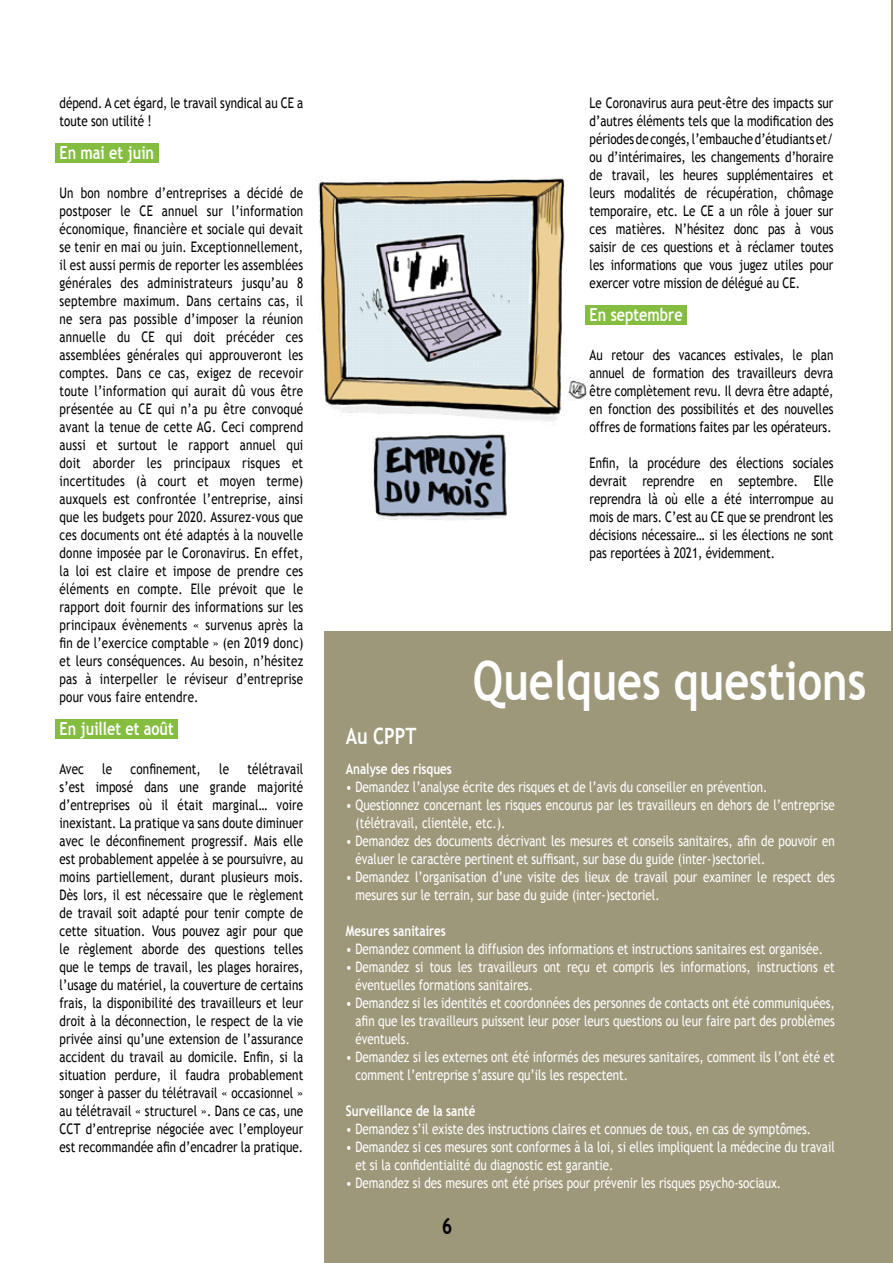
<style>
.page{position:relative;width:893px;height:1263px;background:#fff}
.page>*{position:absolute;margin:0;border:0;box-sizing:border-box;transform-origin:0 0}
.t1{font:700 54px "Trebuchet MS";color:#fff;scale:.8 1}
.t2{font:700 22.5px "Trebuchet MS";color:#fff;scale:.8 1}
.t3{font:700 22.5px "Trebuchet MS";color:#000;scale:.8 1}
.t4{font:700 18px "Trebuchet MS";color:#fff;scale:.8 1}
.t5{font:14.55px/18px "Trebuchet MS";color:#000;text-align:justify;scale:.8 1}
.t6{font:14.55px/18px "Trebuchet MS";color:#fff;scale:.8 1}
.t7{font:700 14.55px "Trebuchet MS";color:#fff;scale:.8 1}
</style>
<div class="page">
<div style="left:325px;top:631px;width:568px;height:632px;background:#9e987b"></div>
<hr style="left:891px;top:0;width:2px;height:650px;background:#9e987b">
<div style="left:55px;top:143px;width:103px;height:19px;background:#85bd40"></div>
<div style="left:55px;top:719px;width:123px;height:19px;background:#85bd40"></div>
<div style="left:585px;top:305px;width:102px;height:19px;background:#85bd40"></div>
<img style="left:318px;top:176px;width:269px;height:344px">
<p class="t5" style="left:60px;top:94px;width:306px">dépend. A cet égard, le travail syndical au CE a toute son utilité !</p>
<p class="t4" style="left:60px;top:141px;width:120px">En mai et juin</p>
<p class="t5" style="left:60px;top:184px;width:306px">Un bon nombre d’entreprises a décidé de postposer le CE annuel sur l’information économique, financière et sociale qui devait se tenir en mai ou juin. Exceptionnellement, il est aussi permis de reporter les assemblées générales des administrateurs jusqu’au 8 septembre maximum. Dans certains cas, il ne sera pas possible d’imposer la réunion annuelle du CE qui doit précéder ces assemblées générales qui approuveront les comptes. Dans ce cas, exigez de recevoir toute l’information qui aurait dû vous être présentée au CE qui n’a pu être convoqué avant la tenue de cette AG. Ceci comprend aussi et surtout le rapport annuel qui doit aborder les principaux risques et incertitudes (à court et moyen terme) auxquels est confrontée l’entreprise, ainsi que les budgets pour 2020. Assurez-vous que ces documents ont été adaptés à la nouvelle donne imposée par le Coronavirus. En effet, la loi est claire et impose de prendre ces éléments en compte. Elle prévoit que le rapport doit fournir des informations sur les principaux évènements « survenus après la fin de l’exercice comptable » (en 2019 donc) et leurs conséquences. Au besoin, n’hésitez pas à interpeller le réviseur d’entreprise pour vous faire entendre.</p>
<p class="t4" style="left:60px;top:717px;width:144px">En juillet et août</p>
<p class="t5" style="left:60px;top:760px;width:32px">Avec</p>
<p class="t5" style="left:102px;top:760px;width:14px">le</p>
<p class="t5" style="left:131px;top:760px;width:89px">confinement,</p>
<p class="t5" style="left:219px;top:760px;width:14px">le</p>
<p class="t5" style="left:60px;top:760px;width:306px;text-indent:188px">télétravail s’est imposé dans une grande majorité d’entreprises où il était marginal… voire inexistant. La pratique va sans doute diminuer avec le déconfinement progressif. Mais elle est probablement appelée à se poursuivre, au moins partiellement, durant plusieurs mois.<br>Dès lors, il est nécessaire que le règlement de travail soit adapté pour tenir compte de cette situation. Vous pouvez agir pour que le règlement aborde des questions telles que le temps de travail, les plages horaires, l’usage du matériel, la couverture de certains frais, la disponibilité des travailleurs et leur droit à la déconnection, le respect de la vie privée ainsi qu’une extension de l’assurance accident du travail au domicile. Enfin, si la situation perdure, il faudra probablement songer à passer du télétravail « occasionnel » au télétravail « structurel ». Dans ce cas, une CCT d’entreprise négociée avec l’employeur est recommandée afin d’encadrer la pratique.</p>
<p class="t5" style="left:590px;top:94px;width:306px">Le Coronavirus aura peut-être des impacts sur d’autres éléments tels que la modification des périodes de congés, l’embauche d’étudiants et/ ou d’intérimaires, les changements d’horaire de travail, les heures supplémentaires et leurs modalités de récupération, chômage temporaire, etc. Le CE a un rôle à jouer sur ces matières. N’hésitez donc pas à vous saisir de ces questions et à réclamer toutes les informations que vous jugez utiles pour exercer votre mission de délégué au CE.</p>
<p class="t4" style="left:590px;top:303px;width:118px">En septembre</p>
<p class="t5" style="left:590px;top:346px;width:306px">Au retour des vacances estivales, le plan annuel de formation des travailleurs devra être complètement revu. Il devra être adapté, en fonction des possibilités et des nouvelles offres de formations faites par les opérateurs.</p>
<p class="t5" style="left:590px;top:454px;width:306px">Enfin, la procédure des élections sociales devrait reprendre en septembre. Elle reprendra là où elle a été interrompue au mois de mars. C’est au CE que se prendront les décisions nécessaire… si les élections ne sont pas reportées à 2021, évidemment.</p>
<h1 class="t1" style="left:473px;top:647px;width:494px">Quelques questions</h1>
<h2 class="t2" style="left:346px;top:722px;width:90px">Au CPPT</h2>
<p class="t7" style="left:346px;top:760px;width:134px">Analyse des risques</p>
<p class="t6" style="left:346px;top:778px;width:528px">• Demandez l’analyse écrite des risques et de l’avis du conseiller en prévention.</p>
<p class="t6" style="left:355px;top:796px;width:601px;text-indent:-10px">• Questionnez concernant les risques encourus par les travailleurs en dehors de l’entreprise (télétravail, clientèle, etc.).</p>
<p class="t6" style="left:355px;top:832px;width:601px;text-indent:-10px">• Demandez des documents décrivant les mesures et conseils sanitaires, afin de pouvoir en évaluer le caractère pertinent et suffisant, sur base du guide (inter-)sectoriel.</p>
<p class="t6" style="left:355px;top:868px;width:601px;text-indent:-10px">• Demandez l’organisation d’une visite des lieux de travail pour examiner le respect des mesures sur le terrain, sur base du guide (inter-)sectoriel.</p>
<p class="t7" style="left:346px;top:922px;width:126px">Mesures sanitaires</p>
<p class="t6" style="left:346px;top:940px;width:598px">• Demandez comment la diffusion des informations et instructions sanitaires est organisée.</p>
<p class="t6" style="left:355px;top:958px;width:601px;text-indent:-10px">• Demandez si tous les travailleurs ont reçu et compris les informations, instructions et éventuelles formations sanitaires.</p>
<p class="t6" style="left:355px;top:994px;width:601px;text-align:justify;text-indent:-10px">• Demandez si les identités et coordonnées des personnes de contacts ont été communiquées, afin que les travailleurs puissent leur poser leurs questions ou leur faire part des problèmes éventuels.</p>
<p class="t6" style="left:355px;top:1048px;width:601px;text-indent:-10px">• Demandez si les externes ont été informés des mesures sanitaires, comment ils l’ont été et comment l’entreprise s’assure qu’ils les respectent.</p>
<p class="t7" style="left:346px;top:1102px;width:164px">Surveillance de la santé</p>
<p class="t6" style="left:346px;top:1120px;width:583px">• Demandez s’il existe des instructions claires et connues de tous, en cas de symptômes.</p>
<p class="t6" style="left:355px;top:1138px;width:601px;text-indent:-10px">• Demandez si ces mesures sont conformes à la loi, si elles impliquent la médecine du travail et si la confidentialité du diagnostic est garantie.</p>
<p class="t6" style="left:346px;top:1174px;width:546px">• Demandez si des mesures ont été prises pour prévenir les risques psycho-sociaux.</p>
<h2 class="t3" style="left:442px;top:1212px;width:15px">6</h2>
</div>
